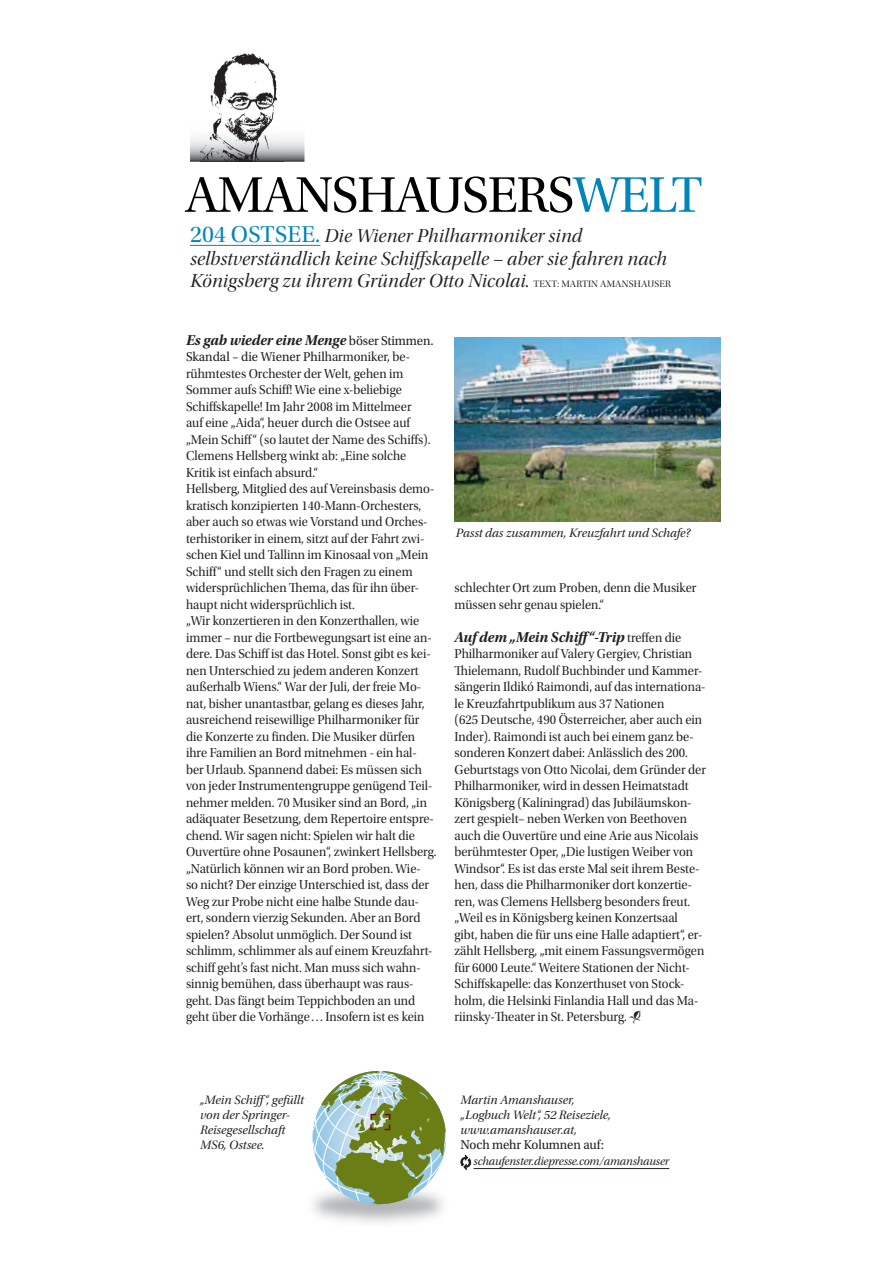
<style>
.page{position:relative;width:893px;height:1263px;background:#fff}
.page>*{position:absolute;margin:0;border:0;box-sizing:border-box;transform-origin:0 0}
.t1{font:52.5px "Utopia Std Subh";letter-spacing:-.02em;color:#000}
.t2{font:19.5px/22.5px "Utopia Std Disp It";letter-spacing:.01em;color:#231f20}
.t3{font:15px "Utopia Std Bold Subh It";letter-spacing:-.005em;color:#231f20}
.t4{font:13.5px/16.5px "Utopia Std Subh";color:#231f20;scale:.95 1}
.t5{font:13.5px "Utopia Std";letter-spacing:-.01em;color:#231f20;scale:.95 1}
.t6{font:12.75px/15px "Utopia Std Subh It";color:#231f20}
.t7{font:12px "Utopia Std Subh It";letter-spacing:-.01em;color:#231f20}
.s1{color:#0086bb}
.s2{font-family:"Utopia Std Subh";font-size:24px;color:#0086bb}
.s3{font-family:"Utopia Std Disp";font-size:9.75px}
.s4{font-family:"Utopia Std";font-size:13.5px}
.s5{font-family:"Utopia Std Subh"}
.s6{font-family:"Utopia Std Subh";font-size:13.5px}
</style>
<div class="page">
<img style="left:454px;top:337px;width:266px;height:185px">
<hr style="left:190px;top:245px;width:130px;height:1px;background:#0086bb">
<svg style="left:190px;top:137px;width:114px;height:25px"></svg>
<img style="left:201px;top:53px;width:83px;height:109px">
<svg style="left:312px;top:1070px;width:134px;height:136px"></svg>
<hr style="left:474px;top:1168px;width:195px;height:1px;background:#231f20">
<svg style="left:460px;top:1154px;width:12px;height:16px"></svg>
<h1 class="t1" style="left:185px;top:174px;width:519px">AMANSHAUSERS<span class="s1">WELT</span></h1>
<h2 class="t2" style="left:190px;top:226px;width:482px"><span class="s2">204 OSTSEE.</span> Die Wiener Philharmoniker sind selbstverständlich keine Schiffskapelle – aber sie fahren nach<br>Königsberg zu ihrem Gründer Otto Nicolai. <span class="s3">TEXT: MARTIN AMANSHAUSER</span></h2>
<p class="t3" style="left:186px;top:334px;width:249px">Es gab wieder eine Menge <span class="s4">böser Stimmen.</span></p>
<p class="t5" style="left:186px;top:349px;width:237px">Skandal – die Wiener Phil<span class="s5">harmoniker, be-</span></p>
<p class="t4" style="left:186px;top:366px;width:265px">rühmtestes Orchester der Welt, gehen im Sommer aufs Schiff! Wie eine x-beliebige Schiffskapelle! Im Jahr 2008 im Mittelmeer<br>auf eine „Aida“, heuer durch die Ostsee auf „Mein Schiff“ (so lautet der Name des Schiffs).<br>Clemens Hellsberg winkt ab: „Eine solche Kritik ist einfach absurd.“<br>Hellsberg, Mitglied des auf Vereinsbasis demo&shy;kratisch konzipierten 140-Mann-Orchesters, aber auch so etwas wie Vorstand und Orches&shy;terhistoriker in einem, sitzt auf der Fahrt zwi&shy;schen Kiel und Tallinn im Kinosaal von „Mein Schiff“ und stellt sich den Fragen zu einem widersprüchlichen Thema, das für ihn über&shy;haupt nicht widersprüchlich ist.<br>„Wir konzertieren in den Konzerthallen, wie immer – nur die Fortbewegungsart ist eine an&shy;dere. Das Schiff ist das Hotel. Sonst gibt es kei&shy;nen Unterschied zu jedem anderen Konzert außerhalb Wiens.“ War der Juli, der freie Mo&shy;nat, bisher unantastbar, gelang es dieses Jahr, ausreichend reisewillige Philharmoniker für die Konzerte zu finden. Die Musiker dürfen ihre Familien an Bord mitnehmen - ein hal&shy;ber Urlaub. Spannend dabei: Es müssen sich von jeder Instrumentengruppe genügend Teil&shy;nehmer melden. 70 Musiker sind an Bord, „in adäquater Besetzung, dem Repertoire entspre&shy;chend. Wir sagen nicht: Spielen wir halt die Ouvertüre ohne Posaunen“, zwinkert Hellsberg. „Natürlich können wir an Bord proben. Wie-<br>so nicht? Der einzige Unterschied ist, dass der Weg zur Probe nicht eine halbe Stunde dau&shy;ert, sondern vierzig Sekunden. Aber an Bord spielen? Absolut unmöglich. Der Sound ist schlimm, schlimmer als auf einem Kreuzfahrt&shy;schiff geht’s fast nicht. Man muss sich wahn&shy;sinnig bemühen, dass überhaupt was raus&shy;geht. Das fängt beim Teppichboden an und geht über die Vorhänge . . . Insofern ist es kein</p>
<p class="t6" style="left:456px;top:526px;width:236px">Passt das zusammen, Kreuzfahrt und Schafe?</p>
<p class="t4" style="left:454px;top:581px;width:256px">schlechter Ort zum Proben, denn die Musiker müssen sehr genau spielen.“</p>
<p class="t3" style="left:454px;top:631px;width:228px">Auf dem „Mein Schiff“-Trip <span class="s6">treffen die</span></p>
<p class="t4" style="left:454px;top:647px;width:266px">Philharmoniker auf Valery Gergiev, Christian Thielemann, Rudolf Buchbinder und Kammer&shy;sängerin Ildikó Raimondi, auf das internationa&shy;le Kreuzfahrtpublikum aus 37 Nationen<br>(625 Deutsche, 490 Österreicher, aber auch ein Inder). Raimondi ist auch bei einem ganz be&shy;sonderen Konzert dabei: Anlässlich des 200.<br>Geburtstags von Otto Nicolai, dem Gründer der Philharmoniker, wird in dessen Heimatstadt Königsberg (Kaliningrad) das Jubiläumskon&shy;zert gespielt– neben Werken von Beethoven auch die Ouvertüre und eine Arie aus Nicolais berühmtester Oper, „Die lustigen Weiber von Windsor“. Es ist das erste Mal seit ihrem Beste&shy;hen, dass die Philharmoniker dort konzertie&shy;ren, was Clemens Hellsberg besonders freut. „Weil es in Königsberg keinen Konzertsaal<br>gibt, haben die für uns eine Halle adaptiert“, er&shy;zählt Hellsberg, „mit einem Fassungsvermögen für 6000 Leute.“ Weitere Stationen der Nicht-Schiffskapelle: das Konzerthuset von Stock&shy;holm, die Helsinki Finlandia Hall und das Ma&shy;riinsky-Theater in St. Petersburg.</p>
<p class="t6" style="left:200px;top:1094px;width:105px">„Mein Schiff“, gefüllt von der Springer-<br>Reisegesellschaft<br>MS6, Ostsee.</p>
<p class="t6" style="left:460px;top:1093px;width:152px">Martin Amanshauser, „Logbuch Welt“, 52 Reiseziele, www.amanshauser.at,</p>
<p class="t5" style="left:460px;top:1136px;width:153px">Noch mehr Kolumnen auf:</p>
<p class="t7" style="left:474px;top:1157px;width:197px">schaufenster.diepresse.com/amanshauser</p>
</div>
